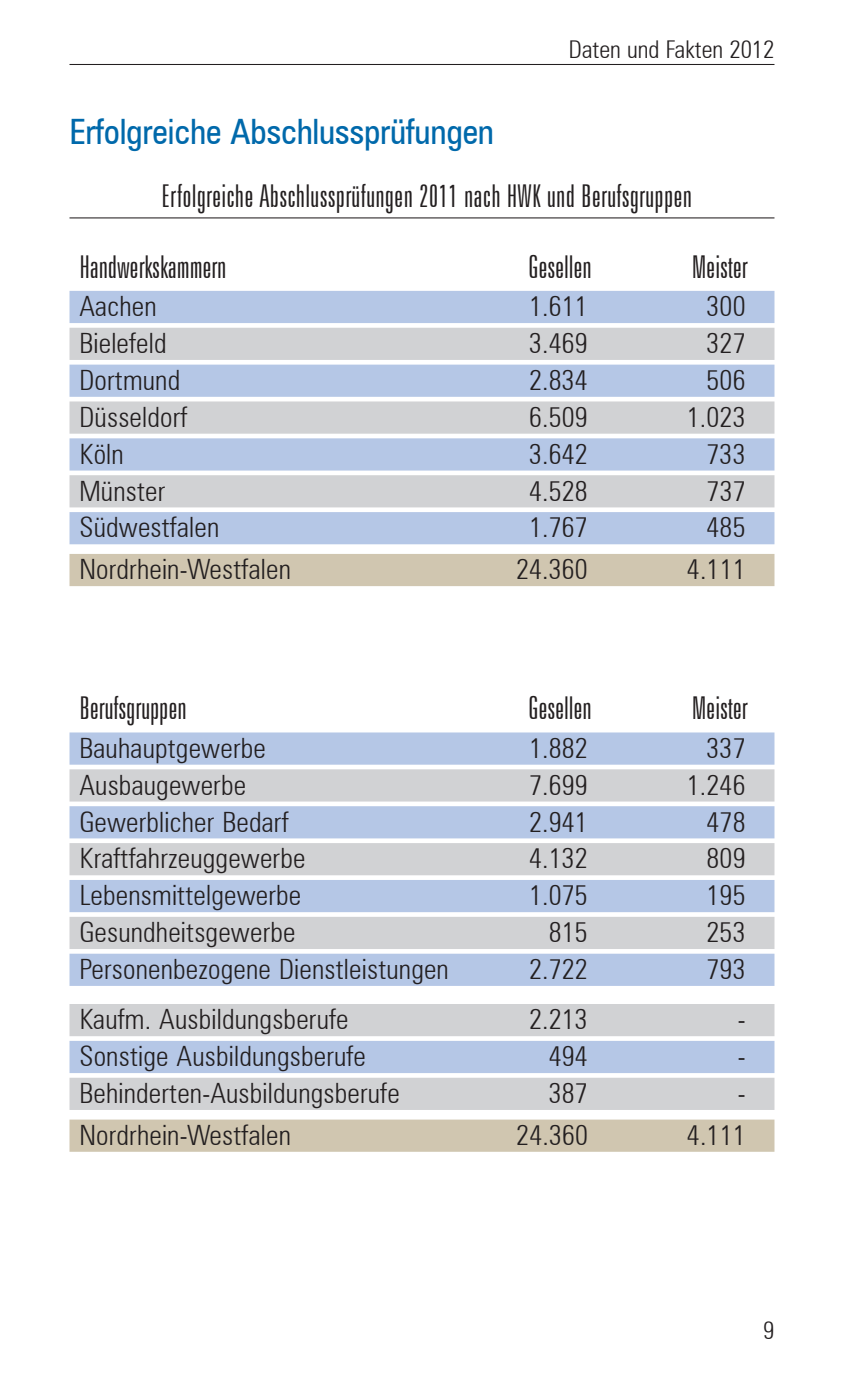
<style>
.page{position:relative;width:844px;height:1389px;background:#fff}
.page>*{position:absolute;margin:0;border:0;box-sizing:border-box;transform-origin:0 0}
.Daten_und_Fakten_Hea{font:condensed 35px "Zurich BT";letter-spacing:-.01em;color:#0069ab}
.Daten_und_Fakten_Tab{font:300 extra-condensed 31.5px "Zurich BT";letter-spacing:-.005em;color:#231f20}
.Tab_Ausbildungsverhä{font:300 condensed 28px "Zurich BT";letter-spacing:.005em;color:#231f20}
.Daten_und_Fakten_Rub{font:300 condensed 24.5px "Zurich BT";color:#231f20}
.Daten_und_Fakten_Pag{font:300 condensed 24.5px "Zurich BT";color:#231f20}
</style>
<div class="page">
<div style="left:69px;top:291px;width:705px;height:32px;background:#b5c7e6"></div>
<div style="left:69px;top:328px;width:705px;height:32px;background:#d1d2d4"></div>
<div style="left:69px;top:365px;width:705px;height:32px;background:#b5c7e6"></div>
<div style="left:69px;top:401px;width:705px;height:33px;background:#d1d2d4"></div>
<div style="left:69px;top:438px;width:705px;height:33px;background:#b5c7e6"></div>
<div style="left:69px;top:475px;width:705px;height:32px;background:#d1d2d4"></div>
<div style="left:69px;top:512px;width:705px;height:32px;background:#b5c7e6"></div>
<div style="left:69px;top:554px;width:705px;height:32px;background:#d0c6b0"></div>
<div style="left:69px;top:732px;width:705px;height:33px;background:#b5c7e6"></div>
<div style="left:69px;top:769px;width:705px;height:33px;background:#d1d2d4"></div>
<div style="left:69px;top:806px;width:705px;height:32px;background:#b5c7e6"></div>
<div style="left:69px;top:843px;width:705px;height:32px;background:#d1d2d4"></div>
<div style="left:69px;top:880px;width:705px;height:32px;background:#b5c7e6"></div>
<div style="left:69px;top:917px;width:705px;height:32px;background:#d1d2d4"></div>
<div style="left:69px;top:954px;width:705px;height:32px;background:#b5c7e6"></div>
<div style="left:69px;top:1004px;width:705px;height:32px;background:#d1d2d4"></div>
<div style="left:69px;top:1041px;width:705px;height:32px;background:#b5c7e6"></div>
<div style="left:69px;top:1078px;width:705px;height:32px;background:#d1d2d4"></div>
<div style="left:69px;top:1120px;width:705px;height:32px;background:#d0c6b0"></div>
<hr style="left:69px;top:217px;width:705px;height:2px;background:#231f20">
<hr style="left:69px;top:64px;width:705px;height:1px;background:#231f20">
<p class="Daten_und_Fakten_Hea" style="left:69px;top:110px;width:426px">Erfolgreiche Abschlussprüfungen</p>
<p class="Daten_und_Fakten_Rub" style="left:568px;top:35px;width:207px">Daten und Fakten 2012</p>
<p class="Daten_und_Fakten_Tab" style="left:162px;top:179px;width:532px">Erfolgreiche Abschlussprüfungen 2011 nach HWK und Berufsgruppen</p>
<p class="Daten_und_Fakten_Tab" style="left:79px;top:250px;width:149px">Handwerkskammern</p>
<p class="Daten_und_Fakten_Tab" style="left:528px;top:250px;width:65px">Gesellen</p>
<p class="Daten_und_Fakten_Tab" style="left:691px;top:250px;width:57px">Meister</p>
<p class="Tab_Ausbildungsverhä" style="left:79px;top:289px;width:79px">Aachen</p>
<p class="Tab_Ausbildungsverhä" style="left:529px;top:289px;width:60px">1.611</p>
<p class="Tab_Ausbildungsverhä" style="left:706px;top:289px;width:40px">300</p>
<p class="Tab_Ausbildungsverhä" style="left:79px;top:326px;width:89px">Bielefeld</p>
<p class="Tab_Ausbildungsverhä" style="left:529px;top:326px;width:60px">3.469</p>
<p class="Tab_Ausbildungsverhä" style="left:706px;top:326px;width:40px">327</p>
<p class="Tab_Ausbildungsverhä" style="left:79px;top:363px;width:102px">Dortmund</p>
<p class="Tab_Ausbildungsverhä" style="left:529px;top:363px;width:60px">2.834</p>
<p class="Tab_Ausbildungsverhä" style="left:706px;top:363px;width:40px">506</p>
<p class="Tab_Ausbildungsverhä" style="left:79px;top:400px;width:109px">Düsseldorf</p>
<p class="Tab_Ausbildungsverhä" style="left:529px;top:400px;width:60px">6.509</p>
<p class="Tab_Ausbildungsverhä" style="left:686px;top:400px;width:60px">1.023</p>
<p class="Tab_Ausbildungsverhä" style="left:79px;top:437px;width:46px">Köln</p>
<p class="Tab_Ausbildungsverhä" style="left:529px;top:437px;width:60px">3.642</p>
<p class="Tab_Ausbildungsverhä" style="left:706px;top:437px;width:40px">733</p>
<p class="Tab_Ausbildungsverhä" style="left:79px;top:474px;width:87px">Münster</p>
<p class="Tab_Ausbildungsverhä" style="left:529px;top:474px;width:60px">4.528</p>
<p class="Tab_Ausbildungsverhä" style="left:706px;top:474px;width:40px">737</p>
<p class="Tab_Ausbildungsverhä" style="left:79px;top:510px;width:141px">Südwestfalen</p>
<p class="Tab_Ausbildungsverhä" style="left:529px;top:510px;width:60px">1.767</p>
<p class="Tab_Ausbildungsverhä" style="left:706px;top:510px;width:40px">485</p>
<p class="Tab_Ausbildungsverhä" style="left:79px;top:552px;width:213px">Nordrhein-Westfalen</p>
<p class="Tab_Ausbildungsverhä" style="left:516px;top:552px;width:73px">24.360</p>
<p class="Tab_Ausbildungsverhä" style="left:686px;top:552px;width:60px">4.111</p>
<p class="Daten_und_Fakten_Tab" style="left:79px;top:691px;width:109px">Berufsgruppen</p>
<p class="Daten_und_Fakten_Tab" style="left:528px;top:691px;width:65px">Gesellen</p>
<p class="Daten_und_Fakten_Tab" style="left:691px;top:691px;width:57px">Meister</p>
<p class="Tab_Ausbildungsverhä" style="left:79px;top:731px;width:188px">Bauhauptgewerbe</p>
<p class="Tab_Ausbildungsverhä" style="left:529px;top:731px;width:60px">1.882</p>
<p class="Tab_Ausbildungsverhä" style="left:706px;top:731px;width:40px">337</p>
<p class="Tab_Ausbildungsverhä" style="left:79px;top:768px;width:168px">Ausbaugewerbe</p>
<p class="Tab_Ausbildungsverhä" style="left:529px;top:768px;width:60px">7.699</p>
<p class="Tab_Ausbildungsverhä" style="left:686px;top:768px;width:60px">1.246</p>
<p class="Tab_Ausbildungsverhä" style="left:79px;top:805px;width:210px">Gewerblicher Bedarf</p>
<p class="Tab_Ausbildungsverhä" style="left:529px;top:805px;width:60px">2.941</p>
<p class="Tab_Ausbildungsverhä" style="left:706px;top:805px;width:40px">478</p>
<p class="Tab_Ausbildungsverhä" style="left:79px;top:841px;width:227px">Kraftfahrzeuggewerbe</p>
<p class="Tab_Ausbildungsverhä" style="left:529px;top:841px;width:60px">4.132</p>
<p class="Tab_Ausbildungsverhä" style="left:706px;top:841px;width:40px">809</p>
<p class="Tab_Ausbildungsverhä" style="left:79px;top:878px;width:223px">Lebensmittelgewerbe</p>
<p class="Tab_Ausbildungsverhä" style="left:529px;top:878px;width:60px">1.075</p>
<p class="Tab_Ausbildungsverhä" style="left:706px;top:878px;width:40px">195</p>
<p class="Tab_Ausbildungsverhä" style="left:79px;top:915px;width:217px">Gesundheitsgewerbe</p>
<p class="Tab_Ausbildungsverhä" style="left:548px;top:915px;width:40px">815</p>
<p class="Tab_Ausbildungsverhä" style="left:706px;top:915px;width:40px">253</p>
<p class="Tab_Ausbildungsverhä" style="left:79px;top:952px;width:371px">Personenbezogene Dienstleistungen</p>
<p class="Tab_Ausbildungsverhä" style="left:529px;top:952px;width:60px">2.722</p>
<p class="Tab_Ausbildungsverhä" style="left:706px;top:952px;width:40px">793</p>
<p class="Tab_Ausbildungsverhä" style="left:79px;top:1002px;width:270px">Kaufm. Ausbildungsberufe</p>
<p class="Tab_Ausbildungsverhä" style="left:529px;top:1002px;width:60px">2.213</p>
<p class="Tab_Ausbildungsverhä" style="left:737px;top:1002px;width:9px">-</p>
<p class="Tab_Ausbildungsverhä" style="left:79px;top:1039px;width:288px">Sonstige Ausbildungsberufe</p>
<p class="Tab_Ausbildungsverhä" style="left:548px;top:1039px;width:40px">494</p>
<p class="Tab_Ausbildungsverhä" style="left:737px;top:1039px;width:9px">-</p>
<p class="Tab_Ausbildungsverhä" style="left:79px;top:1076px;width:322px">Behinderten-Ausbildungsberufe</p>
<p class="Tab_Ausbildungsverhä" style="left:548px;top:1076px;width:40px">387</p>
<p class="Tab_Ausbildungsverhä" style="left:737px;top:1076px;width:9px">-</p>
<p class="Tab_Ausbildungsverhä" style="left:79px;top:1118px;width:213px">Nordrhein-Westfalen</p>
<p class="Tab_Ausbildungsverhä" style="left:516px;top:1118px;width:73px">24.360</p>
<p class="Tab_Ausbildungsverhä" style="left:686px;top:1118px;width:60px">4.111</p>
<p class="Daten_und_Fakten_Pag" style="left:763px;top:1315px;width:13px">9</p>
</div>
